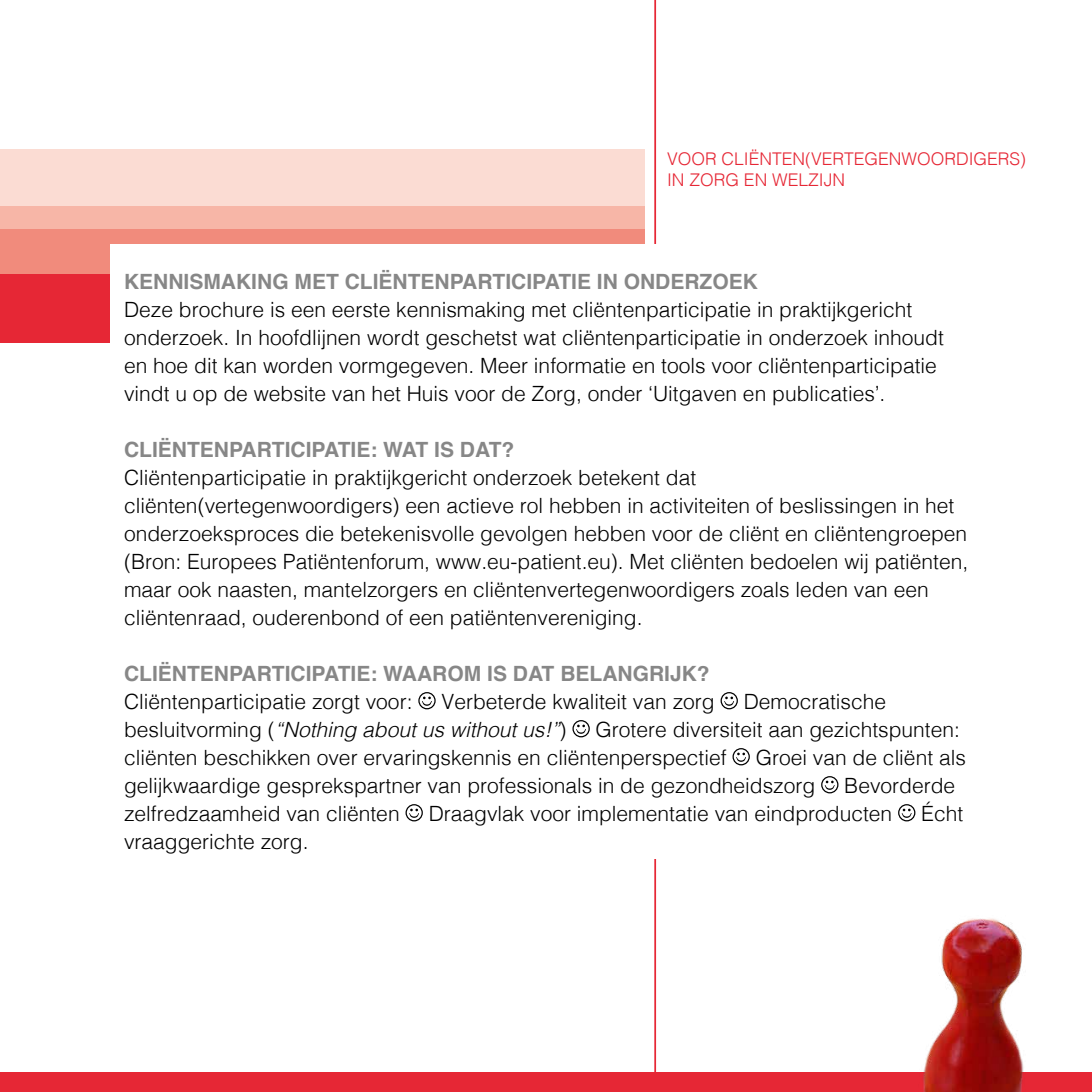
<style>
.page{position:relative;width:1092px;height:1092px;background:#fff}
.page>*{position:absolute;margin:0;border:0;box-sizing:border-box;transform-origin:0 0}
.t1{font:300 21px/28px "Helvetica";color:#000}
.t2{font:700 21px "Helvetica";color:#878787}
.t3{font:italic 300 21px "Helvetica";color:#000}
.t4{font:300 17.5px/21px "Helvetica";color:#e62735}
.s1{font-style:normal}
</style>
<div class="page">
<hr style="left:654px;top:0;width:2px;height:1091px;background:#e62735">
<svg style="left:0;top:1091px;width:1091px;height:1px"></svg>
<div style="left:0;top:1071px;width:1091px;height:20px;background:#e62735"></div>
<div style="left:0;top:273px;width:613px;height:70px;background:#e62735"></div>
<div style="left:0;top:228px;width:644px;height:45px;background:#f18b7c"></div>
<div style="left:0;top:205px;width:644px;height:23px;background:#f7b6a7"></div>
<div style="left:0;top:149px;width:644px;height:56px;background:#fbdcd3"></div>
<img style="left:871px;top:918px;width:220px;height:173px">
<div style="left:110px;top:244px;width:981px;height:614px;background:#fff"></div>
<div style="left:418px;top:692px;width:17px;height:17px;border:1px solid #000;border-radius:50%"></div>
<svg style="left:422px;top:696px;width:10px;height:9px"></svg>
<div style="left:720px;top:692px;width:17px;height:17px;border:1px solid #000;border-radius:50%"></div>
<svg style="left:724px;top:696px;width:10px;height:9px"></svg>
<div style="left:572px;top:720px;width:17px;height:17px;border:1px solid #000;border-radius:50%"></div>
<svg style="left:576px;top:724px;width:10px;height:9px"></svg>
<div style="left:732px;top:748px;width:17px;height:17px;border:1px solid #000;border-radius:50%"></div>
<svg style="left:736px;top:752px;width:10px;height:9px"></svg>
<div style="left:821px;top:776px;width:17px;height:17px;border:1px solid #000;border-radius:50%"></div>
<svg style="left:824px;top:780px;width:10px;height:9px"></svg>
<div style="left:405px;top:804px;width:18px;height:17px;border:1px solid #000;border-radius:50%"></div>
<svg style="left:409px;top:808px;width:10px;height:9px"></svg>
<div style="left:898px;top:804px;width:17px;height:17px;border:1px solid #000;border-radius:50%"></div>
<svg style="left:901px;top:808px;width:10px;height:9px"></svg>
<p class="t4" style="left:667px;top:147px;width:360px">VOOR CLIËNTEN(VERTEGENWOORDIGERS)<br>IN ZORG EN WELZIJN</p>
<p class="t2" style="left:124px;top:265px;width:635px">KENNISMAKING MET CLIËNTENPARTICIPATIE IN ONDERZOEK</p>
<p class="t1" style="left:124px;top:294px;width:821px">Deze brochure is een eerste kennismaking met cliëntenparticipatie in praktijkgericht onderzoek. In hoofdlijnen wordt geschetst wat cliëntenparticipatie in onderzoek inhoudt en hoe dit kan worden vormgegeven. Meer informatie en tools voor cliëntenparticipatie vindt u op de website van het Huis voor de Zorg, onder ‘Uitgaven en publicaties’.</p>
<p class="t2" style="left:124px;top:433px;width:392px">CLIËNTENPARTICIPATIE: WAT IS DAT?</p>
<p class="t1" style="left:124px;top:462px;width:845px">Cliëntenparticipatie in praktijkgericht onderzoek betekent dat cliënten(vertegenwoordigers) een actieve rol hebben in activiteiten of beslissingen in het onderzoeksproces die betekenisvolle gevolgen hebben voor de cliënt en cliëntengroepen (Bron: Europees Patiëntenforum, www.eu-patient.eu). Met cliënten bedoelen wij patiënten, maar ook naasten, mantelzorgers en cliëntenvertegenwoordigers zoals leden van een cliëntenraad, ouderenbond of een patiëntenvereniging.</p>
<p class="t2" style="left:124px;top:657px;width:587px">CLIËNTENPARTICIPATIE: WAAROM IS DAT BELANGRIJK?</p>
<p class="t1" style="left:124px;top:686px;width:290px">Cliëntenparticipatie zorgt voor:</p>
<p class="t1" style="left:441px;top:686px;width:275px">Verbeterde kwaliteit van zorg</p>
<p class="t1" style="left:743px;top:686px;width:144px">Democratische</p>
<p class="t3" style="left:124px;top:712px;width:444px"><span class="s1">besluitvorming (</span>“Nothing about us without us!”<span class="s1">)</span></p>
<p class="t1" style="left:124px;top:714px;width:837px;text-indent:471px">Grotere diversiteit aan gezichtspunten: cliënten beschikken over ervaringskennis en cliëntenperspectief</p>
<p class="t1" style="left:124px;top:742px;width:843px;text-indent:631px">Groei van de cliënt als gelijkwaardige gesprekspartner van professionals in de gezondheidszorg</p>
<p class="t1" style="left:844px;top:770px;width:112px">Bevorderde</p>
<p class="t1" style="left:124px;top:798px;width:277px">zelfredzaamheid van cliënten</p>
<p class="t1" style="left:428px;top:798px;width:465px">Draagvlak voor implementatie van eindproducten</p>
<p class="t1" style="left:921px;top:798px;width:44px">Écht</p>
<p class="t1" style="left:124px;top:826px;width:186px">vraaggerichte zorg.</p>
</div>
